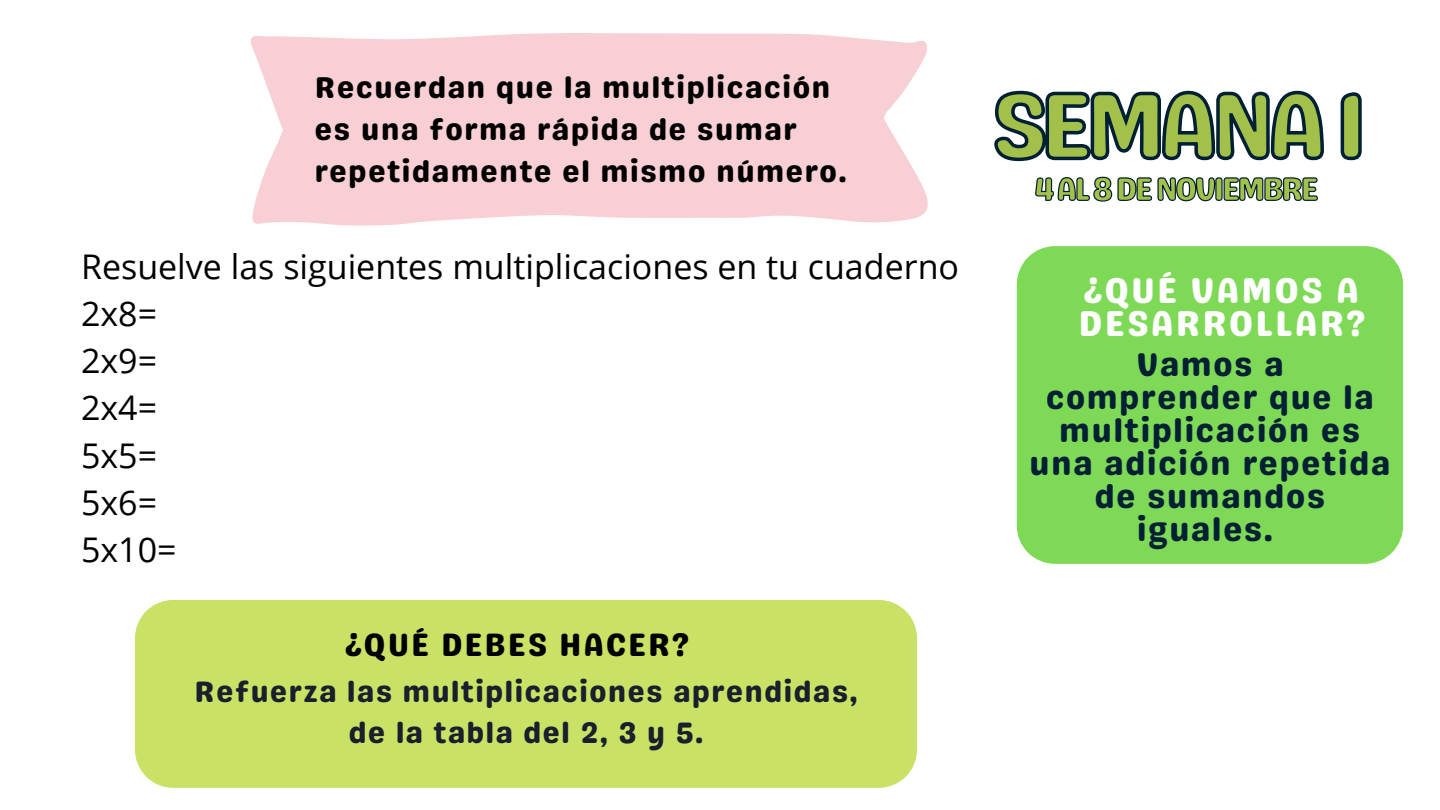
<style>
.page{position:relative;width:1440px;height:810px;background:#fff}
.page>*{position:absolute;margin:0;border:0;box-sizing:border-box;transform-origin:0 0}
.t1{font:93.7px "Genty Sans";letter-spacing:-.085em;color:#a3c14a}
.t2{font:35.9px/33px "Genty Sans";letter-spacing:.055em;color:#fff}
.t3{font:34px/47.2px "Open Sans";color:#000}
.t4{font:32.9px/33px "Genty Sans";letter-spacing:.055em;color:#022033;text-align:center}
.t5{font:32.3px "Genty Sans";letter-spacing:.055em;color:#000}
.t6{font:32.3px "Genty Sans";letter-spacing:-.085em;color:#a3c14a}
.t7{font:30px/42px "Genty Sans";letter-spacing:.055em;color:#000}
.t8{font:29.4px/40.5px "Genty Sans";letter-spacing:.055em;color:#1a1e2d;text-align:center}
</style>
<div class="page">
<div style="left:1017px;top:246px;width:386px;height:318px;background:#7ed957"></div>
<div style="left:135px;top:600px;width:782px;height:188px;background:#c9e265"></div>
<svg style="left:251px;top:33px;width:677px;height:193px;background:#f7d3d8"></svg>
<svg style="left:994px;top:90px;width:368px;height:72px"></svg>
<svg style="left:1034px;top:90px;width:285px;height:254px"></svg>
<h3 class="t7" style="left:315px;top:67px;width:533px">Recuerdan que la multiplicación es una forma rápida de sumar repetidamente el mismo número.</h3>
<p class="t3" style="left:81px;top:242px;width:880px">Resuelve las siguientes multiplicaciones en tu cuaderno<br>2x8=<br>2x9=<br>2x4=<br>5x5=<br>5x6=<br>5x10=</p>
<h4 class="t5" style="left:346px;top:626px;width:345px">¿QUÉ DEBES HACER?</h4>
<h5 class="t8" style="left:195px;top:672px;width:664px">Refuerza las multiplicaciones aprendidas, de la tabla del 2, 3 y 5.</h5>
<h1 class="t1" style="left:991px;top:69px;width:377px">SEMANA 1</h1>
<p class="t6" style="left:1034px;top:170px;width:286px">4 AL 8 DE NOVIEMBRE</p>
<p class="t2" style="left:1079px;top:274px;width:288px">¿QUÉ VAMOS A<br>DESARROLLAR?</p>
<h1 class="t4" style="left:1030px;top:348px;width:362px">Vamos a comprender que la multiplicación es una adición repetida de sumandos iguales.</h1>
</div>
